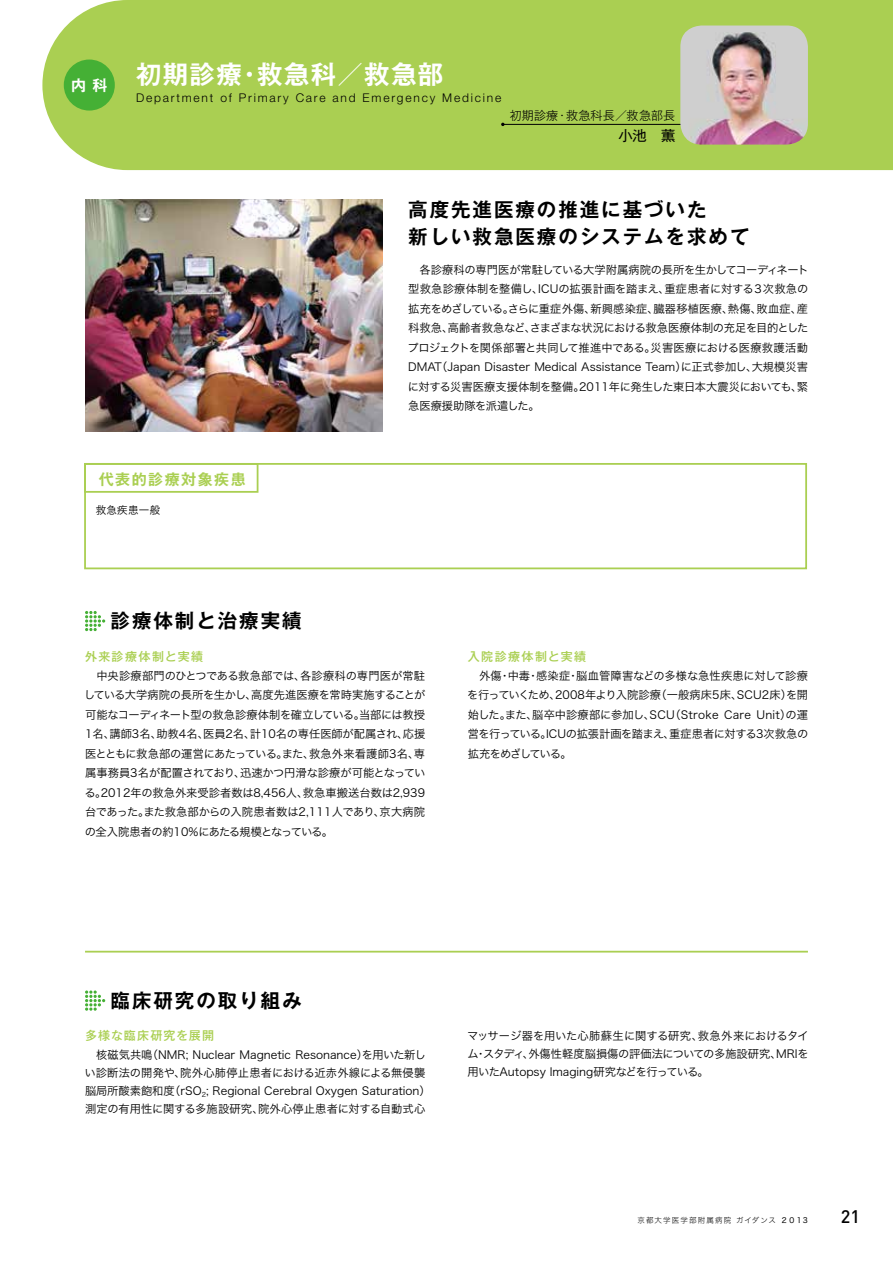
<style>
.page{position:relative;width:893px;height:1263px;background:#fff}
.page>*{position:absolute;margin:0;border:0;box-sizing:border-box;transform-origin:0 0}
.t1{font:700 25.5px "Gothic MB101 Pr 5 De";letter-spacing:.05em;color:#fff}
.t2{font:700 19.5px/27px "Gothic MB101 Pr 5 De";letter-spacing:.1em;color:#000}
.t3{font:500 18px "Adi Haus";color:#000}
.t4{font:700 15px "Gothic MB101 Pr 5 De";letter-spacing:.1em;color:#aacf52}
.t5{font:700 15px "Gothic MB101 Pr 5 De";color:#fff}
.t6{font:14.25px "Gothic MB101 Pr 5";color:#000}
.t7{font:300 12px "Helvetica Neue LT Std";letter-spacing:.15em;color:#000}
.t8{font:500 12px "Gothic MB101 Pr 5";letter-spacing:.1em;color:#aacf52}
.t9{font:300 12px "Gothic MB101 Pr 5";letter-spacing:.02em;color:#000}
.t10{font:500 12px "Gothic MB101 Pr 5";letter-spacing:.12em;color:#aacf52}
.t11{font:11.25px/19.5px "Hira Kaku Std W3";color:#000;text-align:justify}
.t12{font:10.5px "Hira Kaku Std W3";letter-spacing:.03em;color:#000}
.t13{font:7.5px "Hira Kaku Std W2";letter-spacing:.15em;color:#000}
.s1{font-family:"Hira Kaku Std W4"}
</style>
<div class="page">
<div style="left:84px;top:463px;width:723px;height:106px;border:2px solid #aacf52"></div>
<div style="left:42px;top:0;width:851px;height:170px;background:#aacf52"></div>
<div style="left:84px;top:463px;width:174px;height:30px;border:2px solid #aacf52"></div>
<hr style="left:85px;top:951px;width:723px;height:1px;background:#aacf52">
<hr style="left:503px;top:124px;width:179px;height:1px;background:#000">
<img style="left:85px;top:200px;width:298px;height:232px">
<svg style="left:85px;top:611px;width:20px;height:20px"></svg>
<svg style="left:85px;top:990px;width:20px;height:21px"></svg>
<div style="left:64px;top:60px;width:51px;height:51px;background:#45b035;border-radius:50%"></div>
<img style="left:680px;top:26px;width:128px;height:119px">
<h3 class="t5" style="left:71px;top:72px;width:38px">内 科</h3>
<h1 class="t1" style="left:136px;top:53px;width:309px">初期診療・救急科／救急部</h1>
<p class="t7" style="left:136px;top:91px;width:367px">Department of Primary Care and Emergency Medicine</p>
<p class="t9" style="left:510px;top:106px;width:167px">初期診療・救急科長／救急部長</p>
<p class="t6" style="left:618px;top:124px;width:58px">小池　薫</p>
<h2 class="t2" style="left:408px;top:195px;width:343px">高度先進医療の推進に基づいた<br>新しい救急医療のシステムを求めて</h2>
<p class="t11" style="left:407px;top:259px;width:403px">　各診療科の専門医が常駐している大学附属病院の長所を生かしてコーディネート型救急診療体制を整備し、ICUの拡張計画を踏まえ、重症患者に対する３次救急の拡充をめざしている。さらに重症外傷、新興感染症、臓器移植医療、熱傷、敗血症、産科救急、高齢者救急など、さまざまな状況における救急医療体制の充足を目的としたプロジェクトを関係部署と共同して推進中である。災害医療における医療救護活動DMAT（Japan Disaster Medical Assistance Team）に正式参加し、大規模災害に対する災害医療支援体制を整備。2011年に発生した東日本大震災においても、緊急医療援助隊を派遣した。</p>
<h3 class="t4" style="left:99px;top:466px;width:148px">代表的診療対象疾患</h3>
<p class="t12" style="left:96px;top:502px;width:66px">救急疾患一般</p>
<h2 class="t2" style="left:111px;top:606px;width:193px">診療体制と治療実績</h2>
<p class="t8" style="left:85px;top:646px;width:120px">外来診療体制と実績</p>
<p class="t11" style="left:84px;top:665px;width:343px">　中央診療部門のひとつである救急部では、各診療科の専門医が常駐している大学病院の長所を生かし、高度先進医療を常時実施することが可能なコーディネート型の救急診療体制を確立している。当部には教授1名、講師3名、助教4名、医員2名、計10名の専任医師が配属され、応援医とともに救急部の運営にあたっている。また、救急外来看護師3名、専属事務員3名が配置されており、迅速かつ円滑な診療が可能となっている。2012年の救急外来受診者数は8,456人、救急車搬送台数は2,939台であった。また救急部からの入院患者数は2,111人であり、京大病院の全入院患者の約10％にあたる規模となっている。</p>
<p class="t10" style="left:468px;top:646px;width:120px">入院診療体制と実績</p>
<p class="t11" style="left:467px;top:665px;width:342px">　外傷・中毒・感染症・脳血管障害などの多様な急性疾患に対して診療を行っていくため、2008年より入院診療（一般病床5床、SCU2床）を開始した。また、脳卒中診療部に参加し、SCU（Stroke Care Unit）の運営を行っている。ICUの拡張計画を踏まえ、重症患者に対する3次救急の拡充をめざしている。</p>
<h2 class="t2" style="left:111px;top:985px;width:193px">臨床研究の取り組み</h2>
<p class="t8" style="left:85px;top:1026px;width:131px">多様な臨床研究を展開</p>
<p class="t11" style="left:85px;top:1046px;width:348px;line-height:18px;text-align:left">　核磁気共鳴（NMR; Nuclear Magnetic Resonance）を用いた新しい診断法の開発や、院外心肺停止患者における近赤外線による無侵襲脳局所酸素飽和度（rSO<sub>2</sub>; Regional Cerebral Oxygen Saturation）測定の有用性に関する多施設研究、院外心停止患者に対する自動式心</p>
<p class="t11" style="left:467px;top:1026px;width:343px;line-height:18px">マッサージ器を用いた心肺蘇生に関する研究、救急外来におけるタイム・スタディ、外傷性軽度脳損傷の評価法についての多施設研究、MRIを用いたAutopsy Imaging研究などを行っている。</p>
<p class="t13" style="left:637px;top:1214px;width:172px">京都大学医学部附属病院 ガイダンス <span class="s1">２０１3</span></p>
<h3 class="t3" style="left:841px;top:1205px;width:21px">21</h3>
</div>
